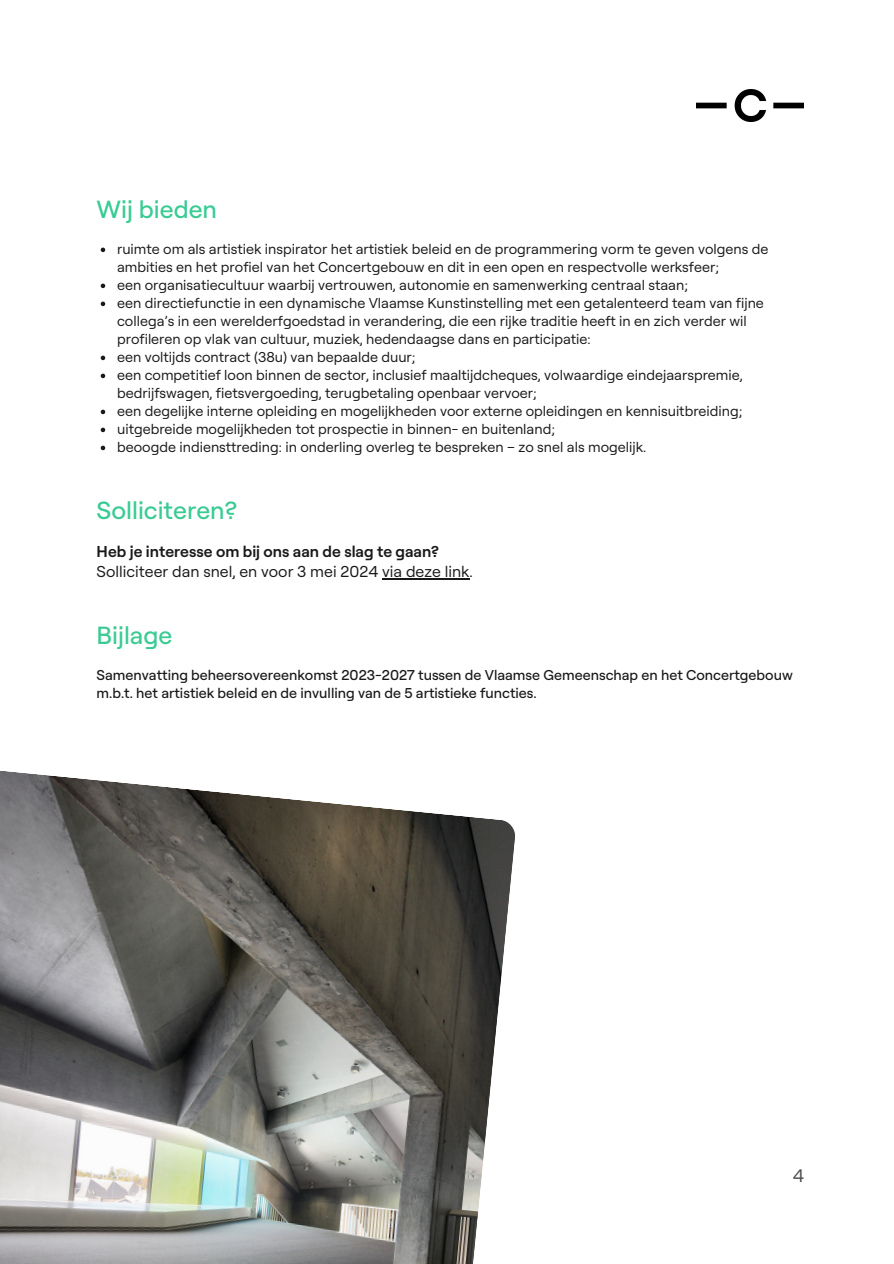
<style>
.page{position:relative;width:894px;height:1264px;background:#fff}
.page>*{position:absolute;margin:0;border:0;box-sizing:border-box;transform-origin:0 0}
.t1{font:500 24.75px "Roobert";color:#39cb93}
.t2{font:18px "Roobert";color:#4d4d4d}
.t3{font:15.75px "Roobert";color:#191919}
.t4{font:600 15.75px "Roobert";color:#191919}
.t5{font:14.25px/18px "Roobert";color:#191919}
.t6{font:500 14.25px/18px "Roobert";color:#191919}
</style>
<div class="page">
<img style="left:696px;top:89px;width:107px;height:33px">
<svg style="left:101px;top:247px;width:4px;height:5px"></svg>
<svg style="left:101px;top:283px;width:4px;height:5px"></svg>
<svg style="left:101px;top:301px;width:4px;height:5px"></svg>
<svg style="left:101px;top:355px;width:4px;height:5px"></svg>
<svg style="left:101px;top:373px;width:4px;height:5px"></svg>
<svg style="left:101px;top:409px;width:4px;height:5px"></svg>
<svg style="left:101px;top:427px;width:4px;height:5px"></svg>
<svg style="left:101px;top:445px;width:4px;height:5px"></svg>
<hr style="left:382px;top:578px;width:87px;height:1px;background:#191919">
<img style="left:0;top:771px;width:515px;height:492px">
<h1 class="t1" style="left:97px;top:193px;width:122px">Wij bieden</h1>
<p class="t5" style="left:117px;top:240px;width:652px">ruimte om als artistiek inspirator het artistiek beleid en de programmering vorm te geven volgens de ambities en het profiel van het Concertgebouw en dit in een open en respectvolle werksfeer;<br>een organisatiecultuur waarbij vertrouwen, autonomie en samenwerking centraal staan;<br>een directiefunctie in een dynamische Vlaamse Kunstinstelling met een getalenteerd team van fijne collega’s in een werelderfgoedstad in verandering, die een rijke traditie heeft in en zich verder wil profileren op vlak van cultuur, muziek, hedendaagse dans en participatie:<br>een voltijds contract (38u) van bepaalde duur;<br>een competitief loon binnen de sector, inclusief maaltijdcheques, volwaardige eindejaarspremie, bedrijfswagen, fietsvergoeding, terugbetaling openbaar vervoer;<br>een degelijke interne opleiding en mogelijkheden voor externe opleidingen en kennisuitbreiding; uitgebreide mogelijkheden tot prospectie in binnen- en buitenland;<br>beoogde indiensttreding: in onderling overleg te bespreken – zo snel als mogelijk.</p>
<h1 class="t1" style="left:97px;top:494px;width:142px">Solliciteren?</h1>
<p class="t4" style="left:97px;top:541px;width:344px">Heb je interesse om bij ons aan de slag te gaan?</p>
<p class="t3" style="left:97px;top:561px;width:377px">Solliciteer dan snel, en voor 3 mei 2024 via deze link.</p>
<h1 class="t1" style="left:97px;top:619px;width:77px">Bijlage</h1>
<p class="t6" style="left:97px;top:665px;width:697px">Samenvatting beheersovereenkomst 2023-2027 tussen de Vlaamse Gemeenschap en het Concertgebouw m.b.t. het artistiek beleid en de invulling van de 5 artistieke functies.</p>
<p class="t2" style="left:792px;top:1163px;width:13px">4</p>
</div>
